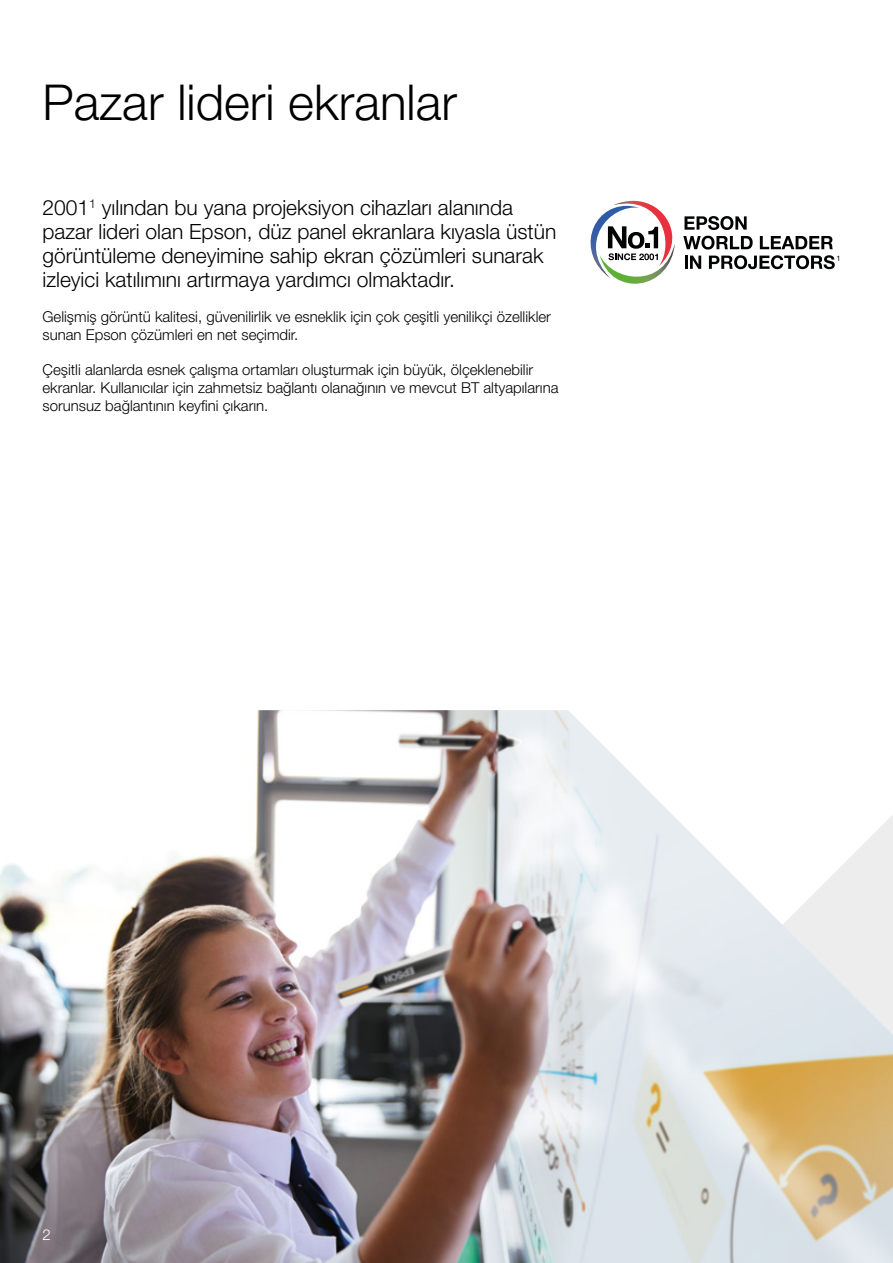
<style>
.page{position:relative;width:893px;height:1263px;background:#fff}
.page>*{position:absolute;margin:0;border:0;box-sizing:border-box;transform-origin:0 0}
.t1{font:300 49.5px "Helvetica Neue LT Pro";color:#000}
.t2{font:300 21px/24px "Helvetica Neue LT Pro";color:#000}
.Brochure_Body_Copy{font:300 15px/18px "Helvetica Neue LT Pro";color:#000}
.t3{font:300 15px "Helvetica Neue LT Pro";color:#fff}
.Brochure_Body_Copy-2{font:7.5px "Helvetica Neue LT Pro";color:#000}
</style>
<div class="page">
<img style="left:0;top:710px;width:893px;height:553px">
<svg style="left:590px;top:200px;width:245px;height:84px"></svg>
<p class="t1" style="left:43px;top:73px;width:416px">Pazar lideri ekranlar</p>
<p class="t2" style="left:43px;top:195px;width:515px">2001<sup>1</sup> yılından bu yana projeksiyon cihazları alanında pazar lideri olan Epson, düz panel ekranlara kıyasla üstün görüntüleme deneyimine sahip ekran çözümleri sunarak izleyici katılımını artırmaya yardımcı olmaktadır.</p>
<p class="Brochure_Body_Copy" style="left:43px;top:307px;width:510px">Gelişmiş görüntü kalitesi, güvenilirlik ve esneklik için çok çeşitli yenilikçi özellikler sunan Epson çözümleri en net seçimdir.</p>
<p class="Brochure_Body_Copy" style="left:43px;top:360px;width:517px">Çeşitli alanlarda esnek çalışma ortamları oluşturmak için büyük, ölçeklenebilir ekranlar. Kullanıcılar için zahmetsiz bağlantı olanağının ve mevcut BT altyapılarına sorunsuz bağlantının keyfini çıkarın.</p>
<p class="Brochure_Body_Copy-2" style="left:836px;top:253px;width:6px">1</p>
<p class="t3" style="left:43px;top:1225px;width:10px">2</p>
</div>
